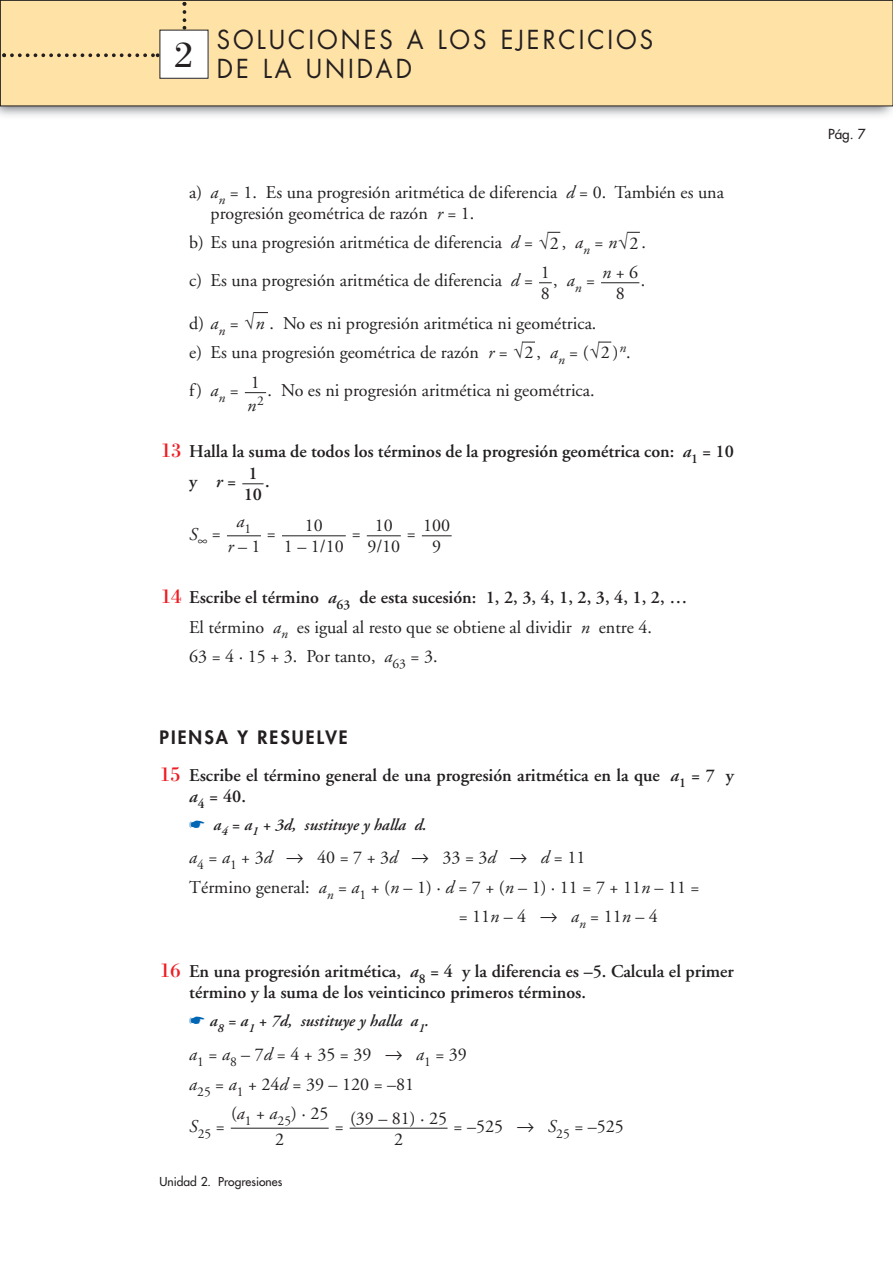
<style>
.page{position:relative;width:893px;height:1263px;background:#fff}
.page>*{position:absolute;margin:0;border:0;box-sizing:border-box;transform-origin:0 0}
.t1{font:37.5px "Bodoni";color:#231f20}
.t2{font:25.5px/28.5px "Futura";letter-spacing:.125em;color:#231f20;scale:.94 1}
.t3{font:18px/21px "Adobe Garamond";color:#231f20}
.t4{font:600 18px/21px "Adobe Garamond";color:#231f20}
.t5{font:800 18px "Futura";letter-spacing:.115em;color:#231f20}
.t6{font:italic 18px/25.2px "Adobe Garamond";color:#231f20;text-align:center}
.t7{font:italic 600 16.5px "Adobe Garamond";color:#231f20}
.t8{font:13.5px "Futura";color:#231f20}
.t9{font:13.5px "Adobe Garamond";color:#231f20}
.t10{font:12px "Futura";color:#231f20}
.s1{font-style:italic}
.s2{font-family:"Bodoni";font-weight:400;font-size:21px;color:#ee1d23}
.s3{font-style:normal}
.s4{font-family:"Bodoni";font-size:21px;color:#ee1d23}
.s5{font-weight:600}
.s6{font-weight:600;font-style:italic}
.s7{color:#0166b3}
</style>
<div class="page">
<hr style="left:349px;top:1128px;width:98px;height:1px;background:#231f20">
<hr style="left:231px;top:1128px;width:97px;height:1px;background:#231f20">
<svg style="left:422px;top:535px;width:29px;height:1px"></svg>
<hr style="left:367px;top:535px;width:34px;height:1px;background:#231f20">
<hr style="left:282px;top:535px;width:64px;height:1px;background:#231f20">
<hr style="left:227px;top:535px;width:34px;height:1px;background:#231f20">
<svg style="left:242px;top:483px;width:21px;height:1px"></svg>
<svg style="left:245px;top:392px;width:21px;height:1px"></svg>
<svg style="left:598px;top:342px;width:13px;height:1px"></svg>
<svg style="left:522px;top:342px;width:13px;height:1px"></svg>
<svg style="left:253px;top:312px;width:15px;height:1px"></svg>
<hr style="left:601px;top:282px;width:38px;height:1px;background:#231f20">
<svg style="left:539px;top:282px;width:12px;height:1px"></svg>
<svg style="left:627px;top:232px;width:13px;height:1px"></svg>
<svg style="left:547px;top:232px;width:13px;height:1px"></svg>
<img style="left:0;top:106px;width:892px;height:10px">
<div style="left:0;top:0;width:892px;height:106px;background:#ffe2a5"></div>
<div style="left:0;top:0;width:892px;height:106px;border:1px solid #231f20"></div>
<svg style="left:2px;top:53px;width:157px;height:4px"></svg>
<svg style="left:182px;top:2px;width:4px;height:28px"></svg>
<div style="left:160px;top:30px;width:48px;height:48px;background:#fff"></div>
<h1 class="t1" style="left:175px;top:41px;width:20px">2</h1>
<h1 class="t1" style="left:175px;top:41px;width:20px">1</h1>
<h2 class="t2" style="left:217px;top:28px;width:465px">SOLUCIONES A LOS EJERCICIOS<br>DE LA UNIDAD</h2>
<p class="t3" style="left:210px;top:183px;width:515px;text-indent:-21px">a) <span class="s1">a</span><sub>n</sub> = 1. Es una progresión aritmética de diferencia <span class="s1">d</span> = 0. También es una progresión geométrica de razón <span class="s1">r</span> = 1.</p>
<p class="t3" style="left:189px;top:225px;width:458px;line-height:38px">b) Es una progresión aritmética de diferencia <span class="s1">d</span> = √2 , <span class="s1">a</span><sub>n</sub> = <span class="s1">n</span>√2 . c) Es una progresión aritmética de diferencia <span class="s1">d</span> = , <span class="s1">a</span><sub>n</sub> =</p>
<p class="t3" style="left:602px;top:264px;width:38px;text-align:center"><span class="s1">n</span>+ 6<br>8</p>
<p class="t3" style="left:541px;top:264px;width:10px">1<br>8</p>
<p class="t3" style="left:641px;top:272px;width:6px">.</p>
<p class="t3" style="left:189px;top:310px;width:443px;line-height:29.5px">d) <span class="s1">a</span><sub>n</sub> = √<span class="s1">n</span> . No es ni progresión aritmética ni geométrica.<br>e) Es una progresión geométrica de razón <span class="s1">r</span> = √2 , <span class="s1">a</span><sub>n</sub> = (√2 )<sup>n</sup>.</p>
<p class="t3" style="left:189px;top:382px;width:51px">f) <span class="s1">a</span><sub>n</sub> =</p>
<p class="t3" style="left:267px;top:382px;width:328px">. No es ni progresión aritmética ni geométrica.</p>
<p class="t3" style="left:247px;top:373px;width:18px;line-height:22.8px">1 <span class="s1">n</span><sup>2</sup></p>
<p class="t4" style="left:189px;top:437px;width:546px;line-height:30.8px;text-indent:-29px"><span class="s2">13</span> Halla la suma de todos los términos de la progresión geométrica con: <span class="s1">a</span><sub>1</sub> = 10 y <span class="s1">r</span> =</p>
<p class="t4" style="left:244px;top:465px;width:20px">1<br>10</p>
<p class="t4" style="left:265px;top:473px;width:6px">.</p>
<p class="t6" style="left:227px;top:510px;width:35px">a<sub>1 </sub>r<span class="s3">– 1</span></p>
<p class="t3" style="left:284px;top:517px;width:61px;text-align:center">10<br>1 – 1/10</p>
<p class="t3" style="left:367px;top:517px;width:34px;text-align:center">10<br>9/10</p>
<p class="t6" style="left:189px;top:523px;width:33px">S∞ <span class="s3">=</span></p>
<p class="t3" style="left:267px;top:525px;width:10px">=</p>
<p class="t3" style="left:352px;top:525px;width:10px">=</p>
<p class="t3" style="left:407px;top:525px;width:10px">=</p>
<p class="t3" style="left:423px;top:517px;width:28px;text-align:center">100<br>9</p>
<p class="t3" style="left:189px;top:584px;width:499px;line-height:29.5px;text-indent:-29px"><span class="s4">14</span> <span class="s5">Escribe el término</span> <span class="s6">a</span><sub>63</sub> <span class="s5">de esta sucesión: 1, 2, 3, 4, 1, 2, 3, 4, 1, 2, …<br></span>El término <span class="s1">a</span><sub>n</sub> es igual al resto que se obtiene al dividir <span class="s1">n</span> entre 4.<br>63 = 4 · 15 + 3. Por tanto, <span class="s1">a</span><sub>63</sub> = 3.</p>
<p class="t5" style="left:159px;top:729px;width:190px">PIENSA Y RESUELVE</p>
<p class="t4" style="left:189px;top:766px;width:546px;text-indent:-30px"><span class="s2">15</span> Escribe el término general de una progresión aritmética en la que <span class="s1">a</span><sub>1</sub> = 7 y <span class="s1">a</span><sub>4</sub> = 40.</p>
<p class="t7" style="left:189px;top:818px;width:239px"><span class="s7">☛</span> a<sub>4</sub> = a<sub>1</sub> + 3d, sustituye y halla d.</p>
<p class="t3" style="left:189px;top:849px;width:397px"><span class="s1">a</span><sub>4</sub>= <span class="s1">a</span><sub>1</sub>+ 3<span class="s1">d</span> → 40 = 7 + 3<span class="s1">d</span> → 33 = 3<span class="s1">d</span> → <span class="s1">d</span>= 11</p>
<p class="t3" style="left:189px;top:878px;width:511px">Término general: <span class="s1">a</span><sub>n</sub> = <span class="s1">a</span><sub>1</sub> + (<span class="s1">n</span> – 1) · <span class="s1">d</span> = 7 + (<span class="s1">n</span> – 1) · 11 = 7 + 11<span class="s1">n</span> – 11 =</p>
<p class="t3" style="left:458px;top:908px;width:201px">= 11<span class="s1">n</span> – 4 → <span class="s1">a</span><sub>n</sub> = 11<span class="s1">n</span> – 4</p>
<p class="t4" style="left:189px;top:963px;width:546px;text-indent:-30px"><span class="s2">16</span> En una progresión aritmética, <span class="s1">a</span><sub>8</sub> = 4 y la diferencia es –5. Calcula el primer término y la suma de los veinticinco primeros términos.</p>
<p class="t7" style="left:189px;top:1014px;width:241px"><span class="s7">☛</span> a<sub>8</sub> = a<sub>1</sub> + 7d, sustituye y halla a<sub>1</sub>.</p>
<p class="t3" style="left:189px;top:1041px;width:279px;line-height:29.5px"><span class="s1">a</span><sub>1</sub> = <span class="s1">a</span><sub>8</sub> – 7<span class="s1">d</span> = 4 + 35 = 39 → <span class="s1">a</span><sub>1</sub> = 39 <span class="s1">a</span><sub>25</sub> = <span class="s1">a</span><sub>1</sub> + 24<span class="s1">d</span> = 39 – 120 = –81</p>
<p class="t9" style="left:189px;top:1128px;width:37px"><sup>S</sup>25 <sup>=</sup></p>
<p class="t3" style="left:334px;top:1117px;width:10px">=</p>
<p class="t3" style="left:453px;top:1117px;width:172px">= –525 → <span class="s1">S</span><sub>25</sub> = –525</p>
<p class="t3" style="left:231px;top:1103px;width:99px;line-height:25.2px;text-align:center">(<span class="s1">a</span><sub>1</sub> + <span class="s1">a</span><sub>25</sub>) · 25<br>2</p>
<p class="t3" style="left:350px;top:1109px;width:99px;text-align:center">(39 – 81) · 25<br>2</p>
<p class="t10" style="left:159px;top:1176px;width:124px">Unidad 2. Progresiones</p>
<p class="t8" style="left:828px;top:128px;width:39px">Pág. 7</p>
</div>
